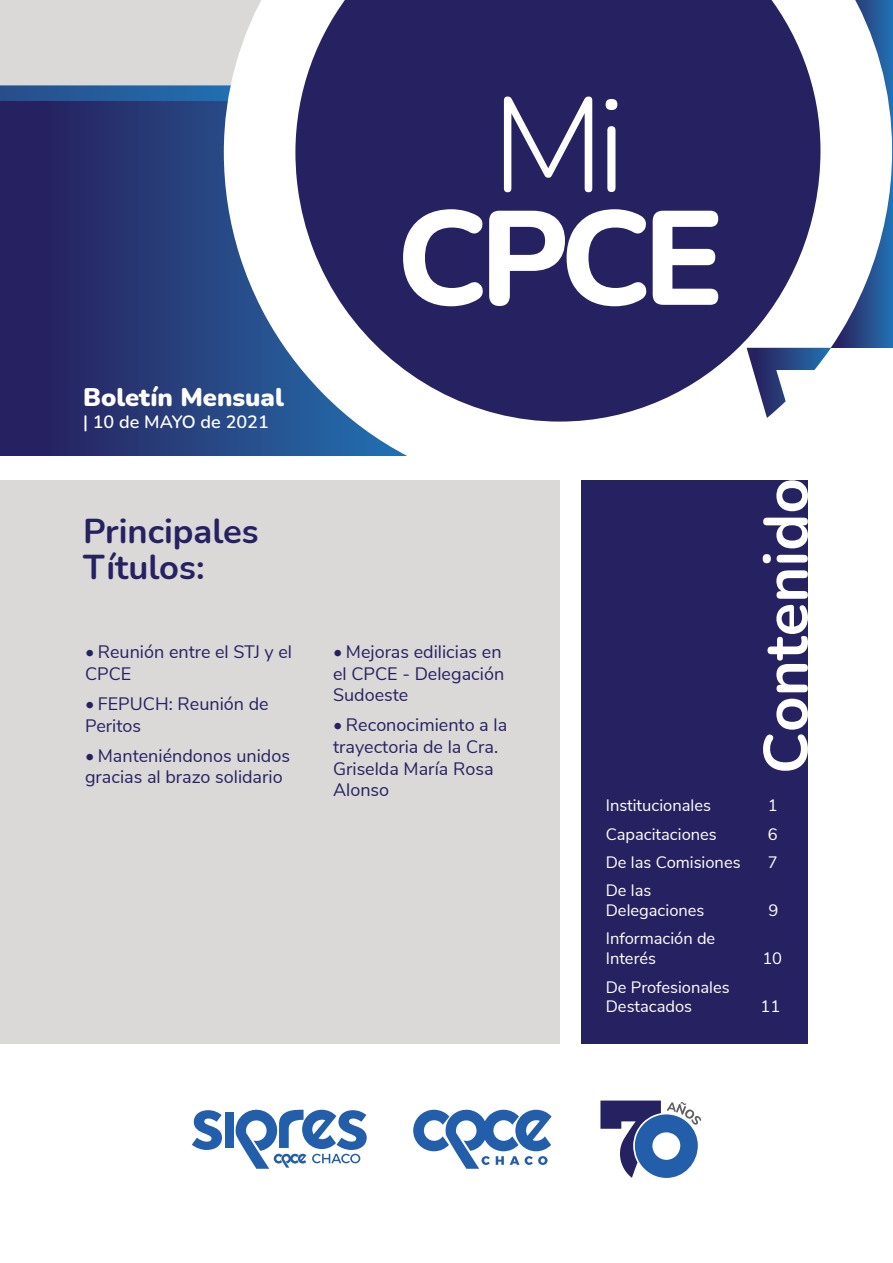
<style>
.page{position:relative;width:893px;height:1263px;background:#fff}
.page>*{position:absolute;margin:0;border:0;box-sizing:border-box;transform-origin:0 0}
.t1{font:700 61.95px "Nunito";color:#fff}
.t2{font:700 34.5px/36px "Nunito";color:#262262}
.t3{font:900 25.5px "Nunito";color:#fff}
.t4{font:18px/21.6px "Nunito Sans";color:#262262}
.t5{font:600 18px "Nunito";color:#fff}
.t6{font:16.5px/19.8px "Nunito Sans";color:#fff}
</style>
<div class="page">
<svg style="left:0;top:0;width:224px;height:102px;background:#bdc3cd"></svg>
<svg style="left:0;top:102px;width:224px;height:354px;background:#27316f"></svg>
<svg style="left:224px;top:0;width:668px;height:456px;fill:#262262"></svg>
<svg style="left:747px;top:348px;width:84px;height:70px"></svg>
<div style="left:581px;top:480px;width:227px;height:564px;background:#262262"></div>
<div style="left:0;top:480px;width:560px;height:564px;background:#dbd8d8"></div>
<svg style="left:413px;top:1109px;width:139px;height:60px"></svg>
<div style="left:225px;top:1112px;width:8px;height:36px;background:#225eaa"></div>
<svg style="left:192px;top:1110px;width:30px;height:40px"></svg>
<svg style="left:235px;top:1109px;width:132px;height:60px"></svg>
<svg style="left:600px;top:1100px;width:101px;height:78px"></svg>
<h3 class="t3" style="left:83px;top:379px;width:202px">Boletín Mensual</h3>
<p class="t5" style="left:83px;top:409px;width:187px">| 10 de MAYO de 2021</p>
<h2 class="t2" style="left:83px;top:512px;width:177px">Principales<br>Títulos:</h2>
<p class="t4" style="left:85px;top:640px;width:209px">• Reunión entre el STJ y el<br>CPCE</p>
<p class="t4" style="left:85px;top:692px;width:185px">• FEPUCH: Reunión de<br>Peritos</p>
<p class="t4" style="left:85px;top:743px;width:206px">• Manteniéndonos unidos gracias al brazo solidario</p>
<p class="t4" style="left:333px;top:640px;width:173px">• Mejoras edilicias en el CPCE - Delegación<br>Sudoeste</p>
<p class="t4" style="left:333px;top:713px;width:176px">• Reconocimiento a la trayectoria de la Cra.<br>Griselda María Rosa<br>Alonso</p>
<h1 class="t1" style="left:742px;top:774px;width:298px;rotate:-90deg">Contenido</h1>
<p class="t6" style="left:606px;top:795px;width:107px">Institucionales</p>
<p class="t6" style="left:768px;top:795px;width:11px">1</p>
<p class="t6" style="left:606px;top:823px;width:113px">Capacitaciones</p>
<p class="t6" style="left:768px;top:823px;width:11px">6</p>
<p class="t6" style="left:606px;top:851px;width:136px">De las Comisiones</p>
<p class="t6" style="left:768px;top:851px;width:11px">7</p>
<p class="t6" style="left:606px;top:880px;width:100px">De las<br>Delegaciones</p>
<p class="t6" style="left:768px;top:899px;width:11px">9</p>
<p class="t6" style="left:606px;top:928px;width:111px">Información de<br>Interés</p>
<p class="t6" style="left:606px;top:976px;width:125px">De Profesionales<br>Destacados</p>
<p class="t6" style="left:762px;top:948px;width:21px">10</p>
<p class="t6" style="left:761px;top:996px;width:21px">11</p>
</div>
